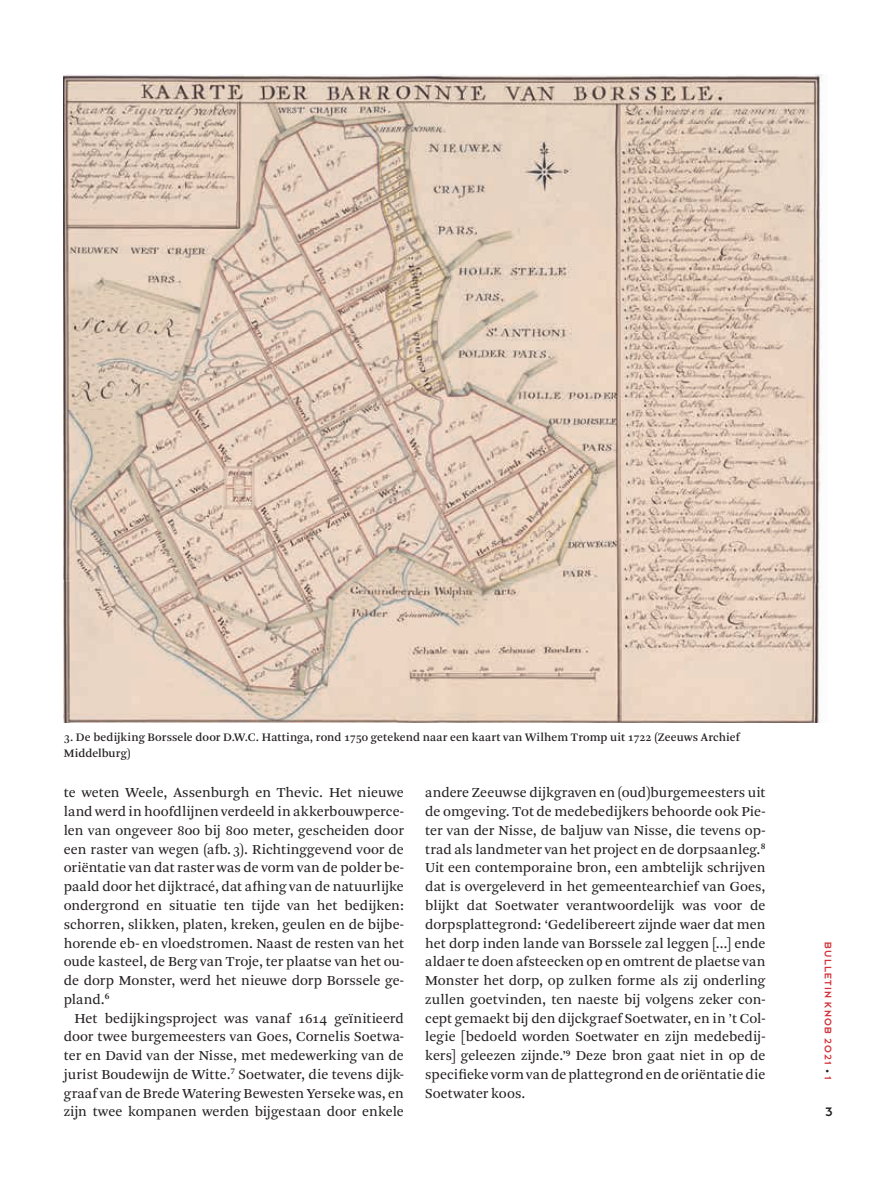
<style>
.page{position:relative;width:893px;height:1191px;background:#fff}
.page>*{position:absolute;margin:0;border:0;box-sizing:border-box;transform-origin:0 0}
.t1{font:14.4px/18.8px "Arnhem Pro Blond";color:#231f20;text-align:justify}
.t2{font:13.5px "Dessau Pro";color:#231f20}
.t3{font:12px/15.8px "Arnhem Pro";letter-spacing:.01em;color:#231f20}
.t4{font:10.5px "Dessau Pro";letter-spacing:.11em;color:#d23139}
.s1{font-size:8.25px;color:#231f20}
</style>
<div class="page">
<img style="left:64px;top:74px;width:759px;height:648px">
<p class="t3" style="left:64px;top:729px;width:678px">3. De bedijking Borssele door D.W.C. Hattinga, rond 1750 getekend naar een kaart van Wilhem Tromp uit 1722 (Zeeuws Archief<br>Middelburg)</p>
<p class="t1" style="left:64px;top:783px;width:342px">te weten Weele, Assenburgh en Thevic. Het nieuwe land werd in hoofdlijnen verdeeld in akkerbouwperce&shy;len van ongeveer 800 bij 800 meter, gescheiden door een raster van wegen (afb.3). Richtinggevend voor de oriëntatie van dat raster was de vorm van de polder be&shy;paald door het dijktracé, dat afhing van de natuurlijke ondergrond en situatie ten tijde van het bedijken: schorren, slikken, platen, kreken, geulen en de bijbe&shy;horende eb- en vloedstromen. Naast de resten van het oude kasteel, de Berg van Troje, ter plaatse van het ou&shy;de dorp Monster, werd het nieuwe dorp Borssele ge&shy;pland.<sup>6</sup></p>
<p class="t1" style="left:64px;top:1008px;width:342px;text-indent:11px">Het bedijkingsproject was vanaf 1614 geïnitieerd door twee burgemeesters van Goes, Cornelis Soetwa&shy;ter en David van der Nisse, met medewerking van de jurist Boudewijn de Witte.<sup>7</sup> Soetwater, die tevens dijk&shy;graaf van de Brede Watering Bewesten Yerseke was, en zijn twee kompanen werden bijgestaan door enkele</p>
<p class="t1" style="left:425px;top:783px;width:342px">andere Zeeuwse dijkgraven en (oud)burgemeesters uit de omgeving. Tot de medebedijkers behoorde ook Pie&shy;ter van der Nisse, de baljuw van Nisse, die tevens op&shy;trad als landmeter van het project en de dorpsaanleg.<sup>8<br></sup>Uit een contemporaine bron, een ambtelijk schrijven dat is overgeleverd in het gemeentearchief van Goes, blijkt dat Soetwater verantwoordelijk was voor de dorpsplattegrond: ‘Gedelibereert zijnde waer dat men het dorp inden lande van Borssele zal leggen […] ende aldaer te doen afsteecken op en omtrent de plaetse van Monster het dorp, op zulken forme als zij onderling zullen goetvinden, ten naeste bij volgens zeker con&shy;cept gemaekt bij den dijckgraef Soetwater, en in ’t Col&shy;legie [bedoeld worden Soetwater en zijn medebedij&shy;kers] geleezen zijnde.’<sup>9</sup> Deze bron gaat niet in op de specifieke vorm van de plattegrond en de oriëntatie die Soetwater koos.</p>
<p class="t4" style="left:833px;top:942px;width:139px;rotate:90deg">BULLETIN KNOB 2021 <span class="s1">•</span> 1</p>
<p class="t2" style="left:826px;top:1105px;width:9px">3</p>
</div>
